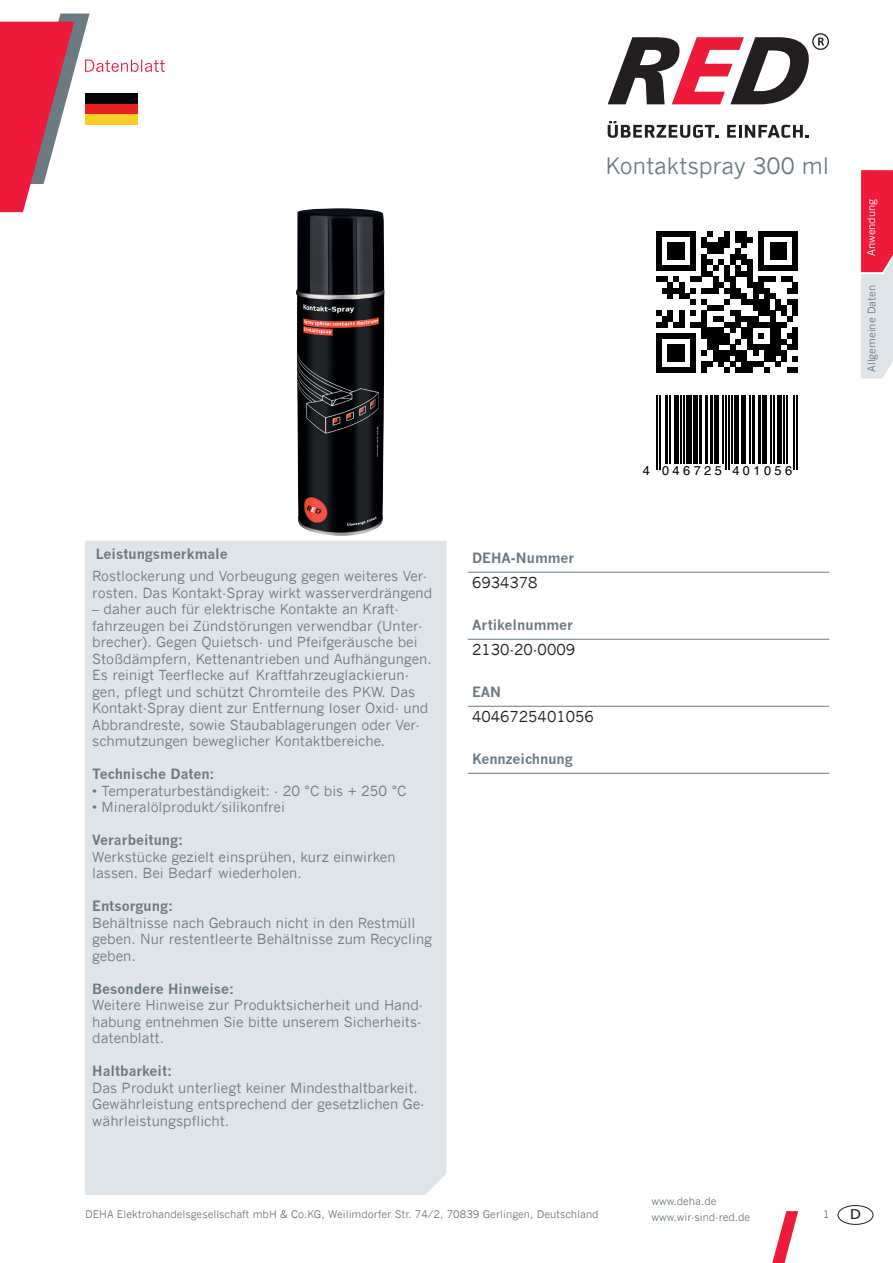
<style>
.page{position:relative;width:893px;height:1263px;background:#fff}
.page>*{position:absolute;margin:0;border:0;box-sizing:border-box;transform-origin:0 0}
.t1{font:22.5px "News Gothic";color:#6b7a83}
.t2{font:15px "News Gothic";color:#231f20}
.t3{font:13.8px/16.5px "News Gothic";color:#6b7a83}
.t4{font:700 13.8px "News Gothic";color:#6b7a83}
.t5{font:13.5px "Tahoma";color:#231f20;scale:1.17 1}
.t6{font:12.75px "Helvetica";letter-spacing:.27em;color:#000}
.t7{font:10.5px/16.5px "News Gothic";color:#6b7a83}
.t8{font:10.5px "News Gothic";color:#fff}
</style>
<div class="page">
<svg style="left:0;top:14px;width:165px;height:198px"></svg>
<svg style="left:608px;top:121px;width:111px;height:17px"></svg>
<svg style="left:727px;top:125px;width:82px;height:13px"></svg>
<svg style="left:608px;top:33px;width:221px;height:71px"></svg>
<svg style="left:861px;top:170px;width:32px;height:208px;background:#e68496"></svg>
<svg style="left:772px;top:1211px;width:26px;height:52px"></svg>
<div style="left:838px;top:1205px;width:35px;height:19px;border:1px solid #231f20;border-radius:50%"></div>
<div style="left:85px;top:94px;width:52px;height:31px;background:#030505"></div>
<div style="left:85px;top:104px;width:52px;height:21px;background:#e82122"></div>
<div style="left:85px;top:114px;width:52px;height:11px;background:#fecc26"></div>
<div style="left:85px;top:541px;width:361px;height:654px;background:#dfe4e8"></div>
<img style="left:296px;top:208px;width:89px;height:328px">
<svg style="left:656px;top:231px;width:142px;height:142px"></svg>
<hr style="left:656px;top:395px;width:2px;height:75px;background:#000">
<hr style="left:659px;top:395px;width:2px;height:75px;background:#000">
<hr style="left:665px;top:395px;width:3px;height:68px;background:#000">
<hr style="left:669px;top:395px;width:2px;height:68px;background:#000">
<hr style="left:674px;top:395px;width:4px;height:68px;background:#000">
<hr style="left:680px;top:395px;width:1px;height:68px;background:#000">
<hr style="left:683px;top:395px;width:1px;height:68px;background:#000">
<div style="left:686px;top:395px;width:6px;height:68px;background:#000"></div>
<div style="left:693px;top:395px;width:5px;height:68px;background:#000"></div>
<hr style="left:699px;top:395px;width:3px;height:68px;background:#000">
<hr style="left:705px;top:395px;width:3px;height:68px;background:#000">
<hr style="left:710px;top:395px;width:3px;height:68px;background:#000">
<div style="left:714px;top:395px;width:5px;height:68px;background:#000"></div>
<hr style="left:722px;top:395px;width:1px;height:68px;background:#000">
<hr style="left:725px;top:395px;width:1px;height:75px;background:#000">
<hr style="left:728px;top:395px;width:1px;height:75px;background:#000">
<hr style="left:731px;top:395px;width:1px;height:68px;background:#000">
<hr style="left:734px;top:395px;width:4px;height:68px;background:#000">
<div style="left:741px;top:395px;width:5px;height:68px;background:#000"></div>
<hr style="left:749px;top:395px;width:1px;height:68px;background:#000">
<hr style="left:752px;top:395px;width:3px;height:68px;background:#000">
<hr style="left:758px;top:395px;width:3px;height:68px;background:#000">
<div style="left:762px;top:395px;width:5px;height:68px;background:#000"></div>
<hr style="left:770px;top:395px;width:1px;height:68px;background:#000">
<hr style="left:773px;top:395px;width:1px;height:68px;background:#000">
<div style="left:777px;top:395px;width:5px;height:68px;background:#000"></div>
<hr style="left:783px;top:395px;width:2px;height:68px;background:#000">
<hr style="left:786px;top:395px;width:2px;height:68px;background:#000">
<hr style="left:794px;top:395px;width:1px;height:75px;background:#000">
<hr style="left:797px;top:395px;width:1px;height:75px;background:#000">
<hr style="left:468px;top:572px;width:361px;height:1px;background:#6b7a83">
<hr style="left:468px;top:639px;width:361px;height:1px;background:#6b7a83">
<hr style="left:468px;top:706px;width:361px;height:1px;background:#6b7a83">
<hr style="left:468px;top:773px;width:361px;height:1px;background:#6b7a83">
<h1 class="t1" style="left:605px;top:152px;width:225px">Kontaktspray 300 ml</h1>
<p class="t4" style="left:96px;top:546px;width:134px">Leistungsmerkmale</p>
<p class="t3" style="left:92px;top:568px;width:342px">Rostlockerung und Vorbeugung gegen weiteres Ver&shy;rosten. Das Kontakt-Spray wirkt wasserverdrängend</p>
<p class="t3" style="left:92px;top:601px;width:341px">– daher auch für elektrische Kontakte an Kraft&shy;fahrzeugen bei Zündstörungen verwendbar (Unter&shy;brecher). Gegen Quietsch- und Pfeifgeräusche bei Stoßdämpfern, Kettenantrieben und Aufhängungen.<br>Es reinigt Teerflecke auf Kraftfahrzeuglackierun&shy;gen, pflegt und schützt Chromteile des PKW. Das Kontakt-Spray dient zur Entfernung loser Oxid- und Abbrandreste, sowie Staubablagerungen oder Ver&shy;schmutzungen beweglicher Kontaktbereiche.</p>
<p class="t4" style="left:92px;top:766px;width:124px">Technische Daten:</p>
<p class="t3" style="left:92px;top:782px;width:316px">• Temperaturbeständigkeit: - 20 °C bis + 250 °C</p>
<p class="t3" style="left:92px;top:799px;width:194px">• Mineralölprodukt/silikonfrei</p>
<p class="t4" style="left:92px;top:832px;width:92px">Verarbeitung:</p>
<p class="t3" style="left:92px;top:848px;width:305px">Werkstücke gezielt einsprühen, kurz einwirken lassen. Bei Bedarf wiederholen.</p>
<p class="t4" style="left:92px;top:898px;width:82px">Entsorgung:</p>
<p class="t3" style="left:92px;top:914px;width:341px">Behältnisse nach Gebrauch nicht in den Restmüll geben. Nur restentleerte Behältnisse zum Recycling geben.</p>
<p class="t4" style="left:92px;top:980px;width:143px">Besondere Hinweise:</p>
<p class="t3" style="left:92px;top:997px;width:332px">Weitere Hinweise zur Produktsicherheit und Hand&shy;habung entnehmen Sie bitte unserem Sicherheits&shy;datenblatt.</p>
<p class="t4" style="left:92px;top:1063px;width:81px">Haltbarkeit:</p>
<p class="t3" style="left:92px;top:1079px;width:334px">Das Produkt unterliegt keiner Mindesthaltbarkeit.<br>Gewährleistung entsprechend der gesetzlichen Ge&shy;währleistungspflicht.</p>
<p class="t4" style="left:472px;top:550px;width:104px">DEHA-Nummer</p>
<p class="t2" style="left:472px;top:574px;width:67px">6934378</p>
<p class="t4" style="left:472px;top:617px;width:102px">Artikelnummer</p>
<p class="t2" style="left:472px;top:641px;width:105px">2130-20-0009</p>
<p class="t4" style="left:472px;top:684px;width:31px">EAN</p>
<p class="t2" style="left:472px;top:708px;width:123px">4046725401056</p>
<p class="t4" style="left:472px;top:751px;width:102px">Kennzeichnung</p>
<p class="t6" style="left:643px;top:461px;width:151px">4 046725 401056</p>
<p class="t8" style="left:865px;top:256px;width:59px;rotate:-90deg">Anwendung</p>
<p class="t7" style="left:863px;top:372px;width:89px;rotate:-90deg">Allgemeine Daten</p>
<p class="t7" style="left:651px;top:1192px;width:100px">www.deha.de www.wir-sind-red.de</p>
<p class="t7" style="left:85px;top:1206px;width:515px">DEHA Elektrohandelsgesellschaft mbH &amp; Co.KG, Weilimdorfer Str. 74/2, 70839 Gerlingen, Deutschland</p>
<p class="t7" style="left:823px;top:1206px;width:8px">1</p>
<p class="t5" style="left:850px;top:1205px;width:11px">D</p>
</div>
